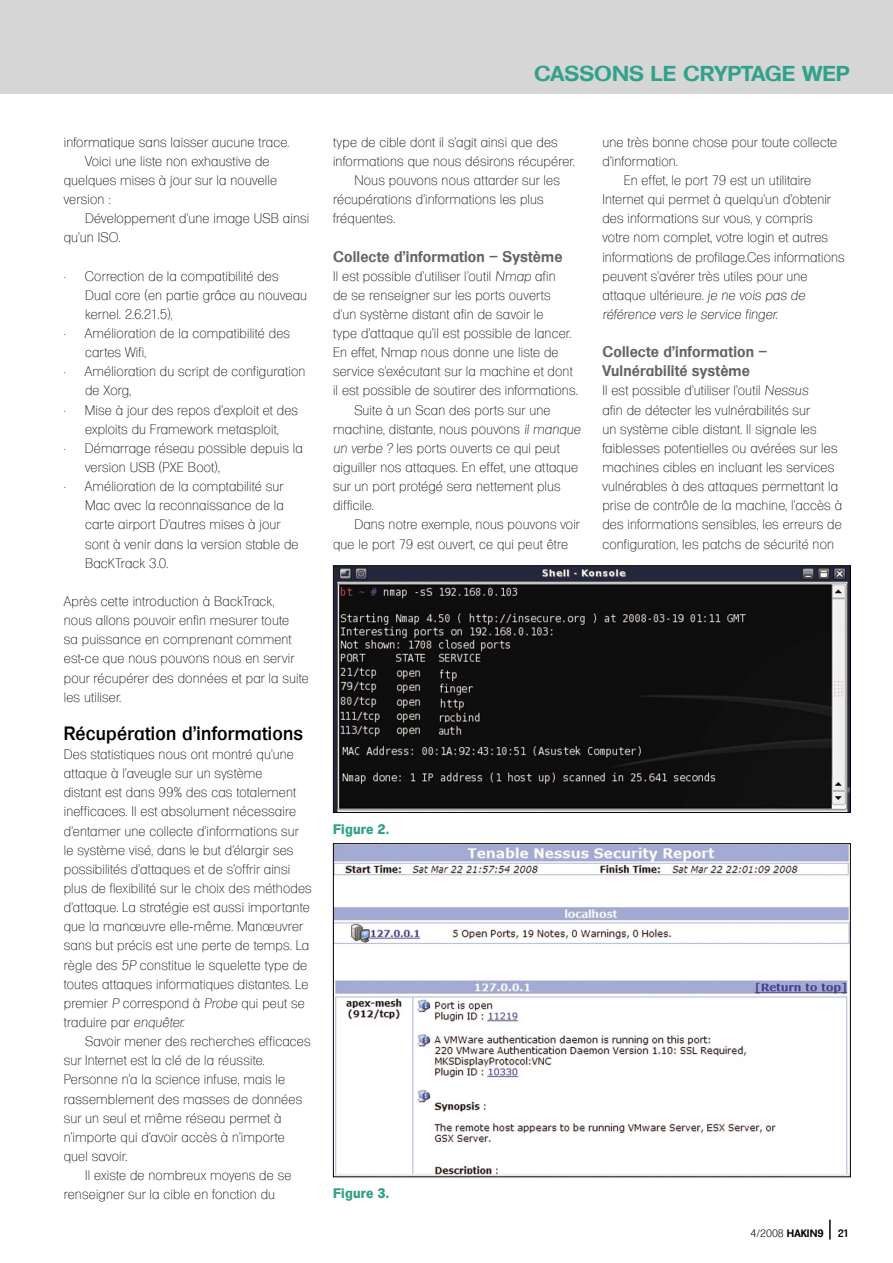
<style>
.page{position:relative;width:893px;height:1263px;background:#fff}
.page>*{position:absolute;margin:0;border:0;box-sizing:border-box;transform-origin:0 0}
.TOP{font:700 21px "Formula Serial";color:#32a18b;scale:1.1 1}
.SUBHEAD{font:500 18.75px "Formula Serial";letter-spacing:.01em;color:#000}
.SUBHEAD2{font:700 15px/19.2px "Formula Serial";letter-spacing:.01em;color:#636363}
.BODY_TEXT{font:13.5px/19.2px "Formula Serial Xlight";letter-spacing:.01em;color:#000}
.BODY1{font:13.5px/19.2px "Formula Serial Xlight";letter-spacing:.01em;color:#000}
.HANGING1{font:13.5px/19.2px "Formula Serial Xlight";letter-spacing:.015em;color:#000}
.BODY1_WS{font:13.5px/19.2px "Formula Serial Xlight";letter-spacing:.01em;color:#000}
.HANGING_WS{font:13.5px/19.2px "Formula Serial Xlight";letter-spacing:.01em;color:#000}
.PODPIS{font:13.5px "Formula Serial Xbold";letter-spacing:.02em;color:#32a18b}
.NUMER_PRAWY{font:300 10.5px "Formula Serial";color:#000}
.t1{font:500 10.5px "Formula Serial";color:#000}
.s1{font-style:italic}
.s2{font-weight:700}
</style>
<div class="page">
<div style="left:0;top:0;width:893px;height:94px;background:#d6d6d6"></div>
<svg style="left:829px;top:1220px;width:1px;height:19px"></svg>
<img style="left:335px;top:845px;width:514px;height:330px">
<img style="left:335px;top:567px;width:514px;height:244px">
<div style="left:333px;top:565px;width:518px;height:248px;border:1px solid #000"></div>
<p class="TOP" style="left:534px;top:59px;width:288px">CASSONS LE CRYPTAGE WEP</p>
<p class="BODY_TEXT" style="left:64px;top:131px;width:227px">informatique sans laisser aucune trace.</p>
<p class="BODY_TEXT" style="left:64px;top:150px;width:215px;text-indent:21px">Voici une liste non exhaustive de quelques mises à jour sur la nouvelle version :</p>
<p class="BODY_TEXT" style="left:64px;top:208px;width:247px;text-indent:21px">Développement d’une image USB ainsi qu'un ISO.</p>
<p class="HANGING_WS" style="left:85px;top:265px;width:224px;text-indent:-21px">• Correction de la compatibilité des<br>Dual core (en partie grâce au nouveau kernel. 2.6.21.5),</p>
<p class="HANGING1" style="left:85px;top:322px;width:207px;text-indent:-21px">• Amélioration de la compatibilité des cartes Wifi,</p>
<p class="HANGING1" style="left:85px;top:361px;width:222px;text-indent:-21px">• Amélioration du script de configuration de Xorg,</p>
<p class="HANGING1" style="left:64px;top:399px;width:236px;text-align:center">• Mise à jour des repos d'exploit et des exploits du Framework metasploit,</p>
<p class="HANGING1" style="left:85px;top:437px;width:219px;text-indent:-21px">• Démarrage réseau possible depuis la version USB (PXE Boot),</p>
<p class="HANGING1" style="left:85px;top:475px;width:215px;text-indent:-21px">• Amélioration de la comptabilité sur<br>Mac avec la reconnaissance de la carte airport D’autres mises à jour sont à venir dans la version stable de<br>BacKTrack 3.0.</p>
<p class="BODY1_WS" style="left:64px;top:590px;width:247px">Après cette introduction à BackTrack,<br>nous allons pouvoir enfin mesurer toute<br>sa puissance en comprenant comment est-ce que nous pouvons nous en servir pour récupérer des données et par la suite les utiliser.</p>
<p class="SUBHEAD" style="left:64px;top:721px;width:241px">Récupération d'informations</p>
<p class="BODY1" style="left:64px;top:743px;width:249px">Des statistiques nous ont montré qu’une attaque à l’aveugle sur un système<br>distant est dans 99% des cas totalement inefficaces. Il est absolument nécessaire d’entamer une collecte d’informations sur<br>le système visé, dans le but d’élargir ses possibilités d’attaques et de s’offrir ainsi plus de flexibilité sur le choix des méthodes d’attaque. La stratégie est aussi importante que la manœuvre elle-même. Manœuvrer sans but précis est une perte de temps. La règle des <span class="s1">5P</span> constitue le squelette type de toutes attaques informatiques distantes. Le premier <span class="s1">P</span> correspond à <span class="s1">Probe</span> qui peut se traduire par <span class="s1">enquêter</span>.</p>
<p class="BODY_TEXT" style="left:64px;top:1030px;width:248px;text-indent:21px">Savoir mener des recherches efficaces sur Internet est la clé de la réussite.<br>Personne n’a la science infuse, mais le rassemblement des masses de données sur un seul et même réseau permet à n’importe qui d’avoir accès à n’importe quel savoir.</p>
<p class="BODY_TEXT" style="left:64px;top:1164px;width:229px;text-indent:21px">Il existe de nombreux moyens de se renseigner sur la cible en fonction du</p>
<p class="BODY_TEXT" style="left:333px;top:131px;width:243px">type de cible dont il s’agit ainsi que des informations que nous désirons récupérer.</p>
<p class="BODY_TEXT" style="left:333px;top:169px;width:228px;text-indent:21px">Nous pouvons nous attarder sur les récupérations d’informations les plus fréquentes.</p>
<p class="SUBHEAD2" style="left:333px;top:246px;width:231px">Collecte d’information – Système</p>
<p class="BODY1" style="left:333px;top:265px;width:246px">Il est possible d’utiliser l’outil <span class="s1">Nmap</span> afin<br>de se renseigner sur les ports ouverts<br>d’un système distant afin de savoir le<br>type d’attaque qu’il est possible de lancer.<br>En effet, Nmap nous donne une liste de service s’exécutant sur la machine et dont il est possible de soutirer des informations.</p>
<p class="BODY_TEXT" style="left:333px;top:399px;width:249px;text-indent:21px">Suite à un Scan des ports sur une machine, distante, nous pouvons <span class="s1">il manque un verbe ?</span> les ports ouverts ce qui peut aiguiller nos attaques. En effet, une attaque sur un port protégé sera nettement plus difficile.</p>
<p class="BODY_TEXT" style="left:333px;top:514px;width:248px;text-indent:21px">Dans notre exemple, nous pouvons voir que le port 79 est ouvert, ce qui peut être</p>
<p class="BODY_TEXT" style="left:602px;top:131px;width:236px">une très bonne chose pour toute collecte d’information.</p>
<p class="BODY_TEXT" style="left:602px;top:169px;width:244px;text-indent:21px">En effet, le port 79 est un utilitaire Internet qui permet à quelqu'un d'obtenir des informations sur vous, y compris<br>votre nom complet, votre login et autres informations de profilage.Ces informations peuvent s’avérer très utiles pour une attaque ultérieure. <span class="s1">je ne vois pas de référence vers le service finger</span>.</p>
<p class="SUBHEAD2" style="left:602px;top:342px;width:167px">Collecte d’information –<br>Vulnérabilité système</p>
<p class="BODY1" style="left:602px;top:380px;width:241px">Il est possible d’utiliser l’outil <span class="s1">Nessus<br></span>afin de détecter les vulnérabilités sur<br>un système cible distant. Il signale les faiblesses potentielles ou avérées sur les machines cibles en incluant les services vulnérables à des attaques permettant la prise de contrôle de la machine, l'accès à des informations sensibles, les erreurs de configuration, les patchs de sécurité non</p>
<p class="PODPIS" style="left:333px;top:820px;width:57px">Figure 2.</p>
<p class="PODPIS" style="left:333px;top:1185px;width:57px">Figure 3.</p>
<p class="NUMER_PRAWY" style="left:750px;top:1226px;width:75px">4/2008 <span class="s2">HAKIN9</span></p>
<p class="t1" style="left:838px;top:1227px;width:13px">21</p>
</div>
